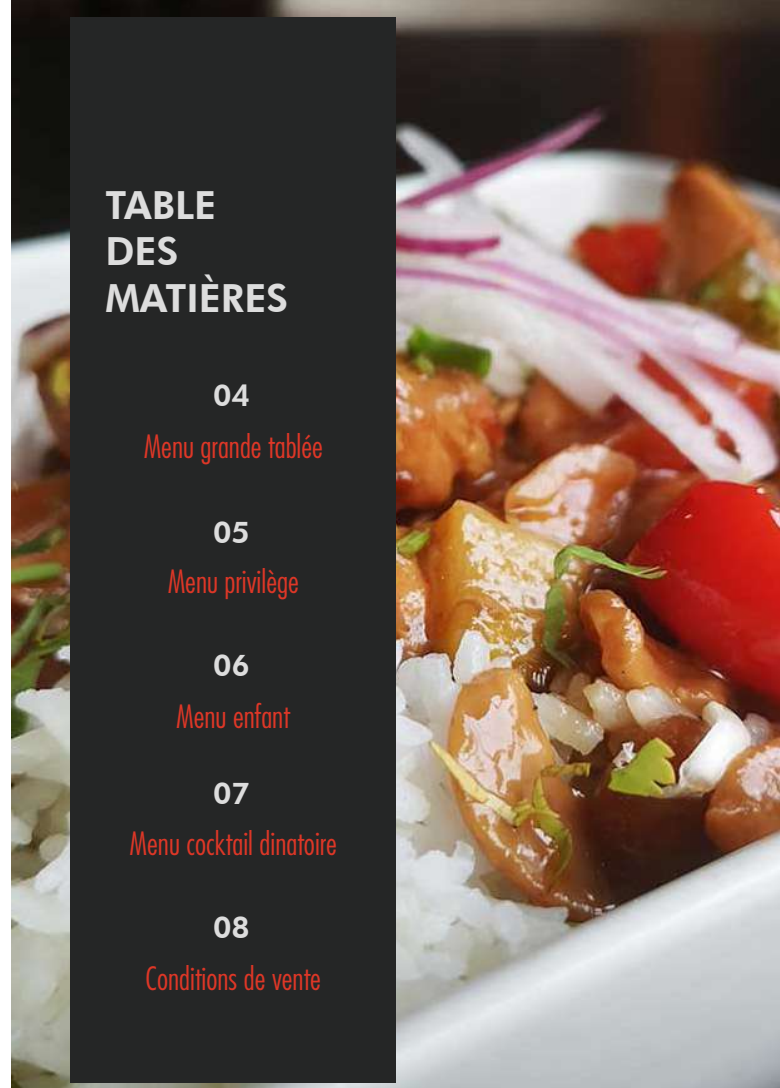
<style>
.page{position:relative;width:780px;height:1088px;background:#fff}
.page>*{position:absolute;margin:0;border:0;box-sizing:border-box;transform-origin:0 0}
.t1{font:800 38.75px/46.5px "Futura BT";color:#ddd}
.t2{font:300 condensed 31.25px "Futura";color:#de3726}
.t3{font:800 30px "Futura BT";color:#ddd}
</style>
<div class="page">
<img style="left:11px;top:0;width:769px;height:1088px">
<div style="left:70px;top:18px;width:325px;height:1065px;background:#252626"></div>
<p class="t1" style="left:105px;top:181px;width:184px">TABLE<br>DES<br>MATIÈRES</p>
<p class="t3" style="left:213px;top:377px;width:38px">04</p>
<p class="t2" style="left:144px;top:428px;width:181px">Menu grande tablée</p>
<p class="t3" style="left:213px;top:514px;width:38px">05</p>
<p class="t2" style="left:168px;top:563px;width:133px">Menu privilège</p>
<p class="t3" style="left:213px;top:647px;width:38px">06</p>
<p class="t2" style="left:176px;top:698px;width:115px">Menu enfant</p>
<p class="t3" style="left:213px;top:775px;width:38px">07</p>
<p class="t2" style="left:130px;top:825px;width:209px">Menu cocktail dinatoire</p>
<p class="t3" style="left:213px;top:909px;width:38px">08</p>
<p class="t2" style="left:146px;top:960px;width:177px">Conditions de vente</p>
</div>
